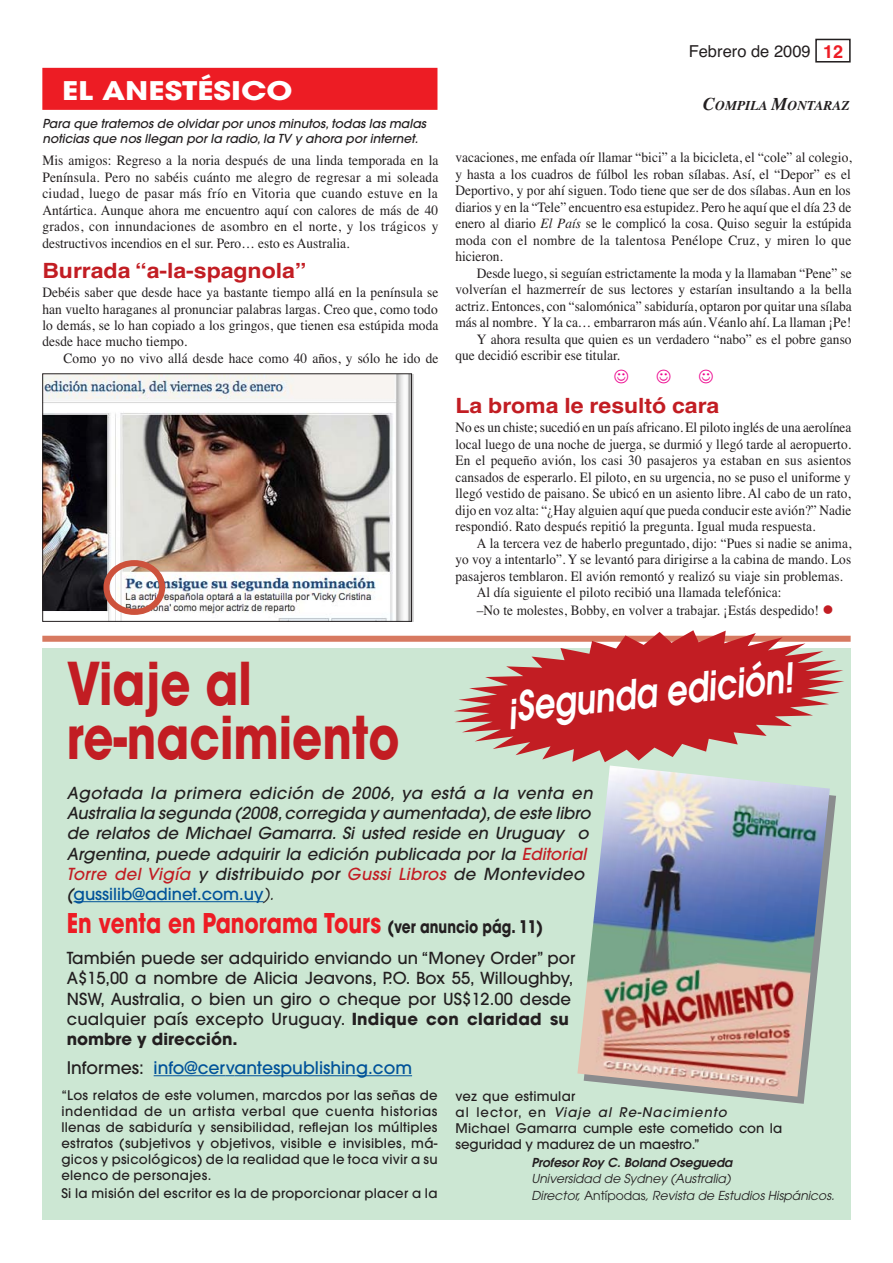
<style>
.page{position:relative;width:893px;height:1263px;background:#fff}
.page>*{position:absolute;margin:0;border:0;box-sizing:border-box;transform-origin:0 0}
.t1{font:700 58.5px/54px "Avant Garde";color:#c21d23;scale:.8 1}
.t2{font:italic 600 40.5px "Avant Garde";color:#fff;scale:.8 1}
.t3{font:700 27px "Avant Garde";color:#ed1c24;scale:.8 1}
.t4{font:700 25.5px "Avant Garde";color:#fff;scale:1.2 1}
.t5{font:700 21px "Helvetica";letter-spacing:-.005em;color:#c21d23;scale:1.1 1}
.t6{font:500 17.25px "Avant Garde";color:#005299}
.t7{font:italic 500 16.5px/20.2px "Avant Garde";color:#231f20}
.t8{font:500 16.5px/20.2px "Avant Garde";color:#231f20}
.t9{font:16.5px "Helvetica";color:#231f20}
.t10{font:14.25px/16.5px "Times";letter-spacing:.005em;color:#231f20;text-align:justify;scale:.94 1}
.t11{font:14.25px/16.5px "Times";letter-spacing:.005em;color:#231f20;text-align:justify;scale:.93 1}
.t12{font:italic 700 13.5px "Times";color:#231f20}
.t13{font:500 13.2px/15.9px "Avant Garde";letter-spacing:.02em;color:#231f20;text-align:justify}
.t14{font:500 13.2px/15.9px "Avant Garde";color:#231f20}
.t15{font:italic 500 12.3px/14.7px "Avant Garde";color:#231f20}
.t16{font:italic 12.3px/16.5px "Avant Garde";color:#231f20}
.t17{font:italic 600 12.3px "Avant Garde";color:#231f20}
.s1{font-weight:700;font-size:18px;color:#ed1c24}
.s2{font-size:18px}
.s3{font-style:italic}
.s4{color:#c21d23}
.s5{font-style:normal;color:#005299}
.s6{font-weight:400}
.s7{font-size:17.25px;color:#231f20}
.s8{font-weight:700}
.s9{color:#231f20}
.s10{font-style:normal}
</style>
<div class="page">
<div style="left:815px;top:39px;width:35px;height:24px;border:2px solid #231f20"></div>
<div style="left:42px;top:636px;width:808px;height:6px;background:#d77960"></div>
<div style="left:42px;top:649px;width:808px;height:571px;background:#cce7d3"></div>
<svg style="left:454px;top:630px;width:390px;height:132px;fill:#c21d23"></svg>
<hr style="left:73px;top:901px;width:190px;height:1px;background:#005299">
<svg style="left:154px;top:1075px;width:19px;height:1px"></svg>
<hr style="left:173px;top:1075px;width:53px;height:1px;background:#005299">
<hr style="left:234px;top:1075px;width:178px;height:1px;background:#005299">
<svg style="left:740px;top:788px;width:96px;height:316px"></svg>
<img style="left:577px;top:766px;width:252px;height:331px">
<div style="left:42px;top:68px;width:395px;height:42px;background:#ed1c24"></div>
<img style="left:44px;top:374px;width:369px;height:248px">
<img style="left:100px;top:557px;width:68px;height:61px">
<div style="left:42px;top:373px;width:370px;height:249px;border:1px solid #231f20"></div>
<h3 class="t4" style="left:62px;top:81px;width:193px">EL ANESTÉSICO</h3>
<p class="t15" style="left:42px;top:117px;width:387px">Para que tratemos de olvidar por unos minutos,todas las malas noticias que nos llegan por la radio,la TV y ahora por internet.</p>
<p class="t10" style="left:42px;top:153px;width:423px">Mis amigos: Regreso a la noria después de una linda temporada en la Península. Pero no sabéis cuánto me alegro de regresar a mi soleada ciudad, luego de pasar más frío en Vitoria que cuando estuve en la Antártica. Aunque ahora me encuentro aquí con calores de más de 40 grados, con innundaciones de asombro en el norte, y los trágicos y destructivos incendios en el sur. Pero… esto es Australia.</p>
<h3 class="t5" style="left:42px;top:263px;width:241px">Burrada “a-la-spagnola”</h3>
<p class="t10" style="left:42px;top:285px;width:423px">Debéis saber que desde hace ya bastante tiempo allá en la península se han vuelto haraganes al pronunciar palabras largas. Creo que, como todo lo demás, se lo han copiado a los gringos, que tienen esa estúpida moda desde hace mucho tiempo.</p>
<p class="t10" style="left:64px;top:351px;width:400px">Como yo no vivo allá desde hace como 40 años, y sólo he ido de</p>
<p class="t9" style="left:688px;top:45px;width:156px">Febrero de 2009 <span class="s1">12</span></p>
<p class="t12" style="left:703px;top:101px;width:148px"><span class="s2">C</span>OMPILA <span class="s2">M</span>ONTARAZ</p>
<p class="t10" style="left:455px;top:150px;width:423px">vacaciones, me enfada oír llamar “bici” a la bicicleta, el “cole” al colegio, y hasta a los cuadros de fúlbol les roban sílabas. Así, el “Depor” es el Deportivo, y por ahí siguen. Todo tiene que ser de dos sílabas. Aun en los diarios y en la “Tele” encuentro esa estupidez. Pero he aquí que el día 23 de enero al diario <span class="s3">El País</span> se le complicó la cosa. Quiso seguir la estúpida moda con el nombre de la talentosa Penélope Cruz, y miren lo que hicieron.</p>
<p class="t10" style="left:476px;top:266px;width:400px">Desde luego, si seguían estrictamente la moda y la llamaban “Pene” se</p>
<p class="t10" style="left:455px;top:282px;width:423px">volverían el hazmerreír de sus lectores y estarían insultando a la bella</p>
<p class="t10" style="left:455px;top:299px;width:423px">actriz. Entonces, con “salomónica” sabiduría, optaron por quitar una sílaba</p>
<p class="t10" style="left:455px;top:315px;width:422px">más al nombre. Y la ca… embarraron más aún. Véanlo ahí. La llaman ¡Pe!</p>
<p class="t10" style="left:476px;top:332px;width:400px">Y ahora resulta que quien es un verdadero “nabo” es el pobre ganso</p>
<p class="t10" style="left:455px;top:348px;width:176px">que decidió escribir ese titular.</p>
<h3 class="t5" style="left:455px;top:398px;width:241px">La broma le resultó cara</h3>
<p class="t11" style="left:455px;top:421px;width:427px">No es un chiste; sucedió en un país africano. El piloto inglés de una aerolínea local luego de una noche de juerga, se durmió y llegó tarde al aeropuerto.<br>En el pequeño avión, los casi 30 pasajeros ya estaban en sus asientos cansados de esperarlo. El piloto, en su urgencia, no se puso el uniforme y llegó vestido de paisano. Se ubicó en un asiento libre. Al cabo de un rato, dijo en voz alta: “¿Hay alguien aquí que pueda conducir este avión?” Nadie respondió. Rato después repitió la pregunta. Igual muda respuesta.</p>
<p class="t11" style="left:476px;top:536px;width:404px">A la tercera vez de haberlo preguntado, dijo: “Pues si nadie se anima,</p>
<p class="t11" style="left:455px;top:553px;width:427px">yo voy a intentarlo”. Y se levantó para dirigirse a la cabina de mando. Los</p>
<p class="t11" style="left:455px;top:569px;width:418px">pasajeros temblaron. El avión remontó y realizó su viaje sin problemas.</p>
<p class="t11" style="left:476px;top:586px;width:329px">Al día siguiente el piloto recibió una llamada telefónica:</p>
<p class="t11" style="left:476px;top:603px;width:369px">–No te molestes, Bobby, en volver a trabajar. ¡Estás despedido!</p>
<h2 class="t2" style="left:505px;top:692px;width:360px;rotate:-6deg">¡Segunda edición!</h2>
<h1 class="t1" style="left:67px;top:662px;width:417px">Viaje al re-nacimiento</h1>
<p class="t7" style="left:67px;top:784px;width:530px">Agotada la primera edición de 2006, ya está a la venta en Australia la segunda (2008,corregida y aumentada),de este libro de relatos de Michael Gamarra. Si usted reside en Uruguay o Argentina, puede adquirir la edición publicada por la <span class="s4">Editorial Torre del Vigía</span> y distribuido por <span class="s4">Gussi Libros</span> de Montevideo (<span class="s5">gussilib@adinet.com.uy</span><span class="s6">).</span></p>
<h3 class="t3" style="left:67px;top:913px;width:597px">En venta en Panorama Tours <span class="s7">(ver anuncio pág. 11)</span></h3>
<p class="t8" style="left:67px;top:950px;width:510px">También puede ser adquirido enviando un “Money Order” por A$15,00 a nombre de Alicia Jeavons, P.O. Box 55, Willoughby, NSW, Australia, o bien un giro o cheque por US$12.00 desde cualquier país excepto Uruguay. <span class="s8">Indique con claridad su nombre y dirección.</span></p>
<p class="t6" style="left:67px;top:1061px;width:347px"><span class="s9">Informes:</span> info@cervantespublishing.com</p>
<p class="t14" style="left:455px;top:1089px;width:328px">vez que estimular<br>a l l e c t o r, e n <span class="s3">Viaje al Re-Nacimiento </span>Michael Gamarra cumple este cometido con la seguridad y madurez de un maestro.”</p>
<p class="t17" style="left:531px;top:1157px;width:205px">Profesor Roy C. Boland Osegueda</p>
<p class="t16" style="left:531px;top:1171px;width:307px">Universidad de Sydney (Australia)<br>Director, <span class="s10">A n t íp o d a s</span> , Revista de Estudios Hispánicos.</p>
<p class="t13" style="left:61px;top:1089px;width:377px">“Los relatos de este volumen, marcdos por las señas de indentidad de un artista verbal que cuenta historias llenas de sabiduría y sensibilidad, reflejan los múltiples estratos (subjetivos y objetivos, visible e invisibles, má&shy;gicos y psicológicos) de la realidad que le toca vivir a su elenco de personajes.</p>
<p class="t13" style="left:61px;top:1187px;width:377px">Si la misión del escritor es la de proporcionar placer a la</p>
</div>
